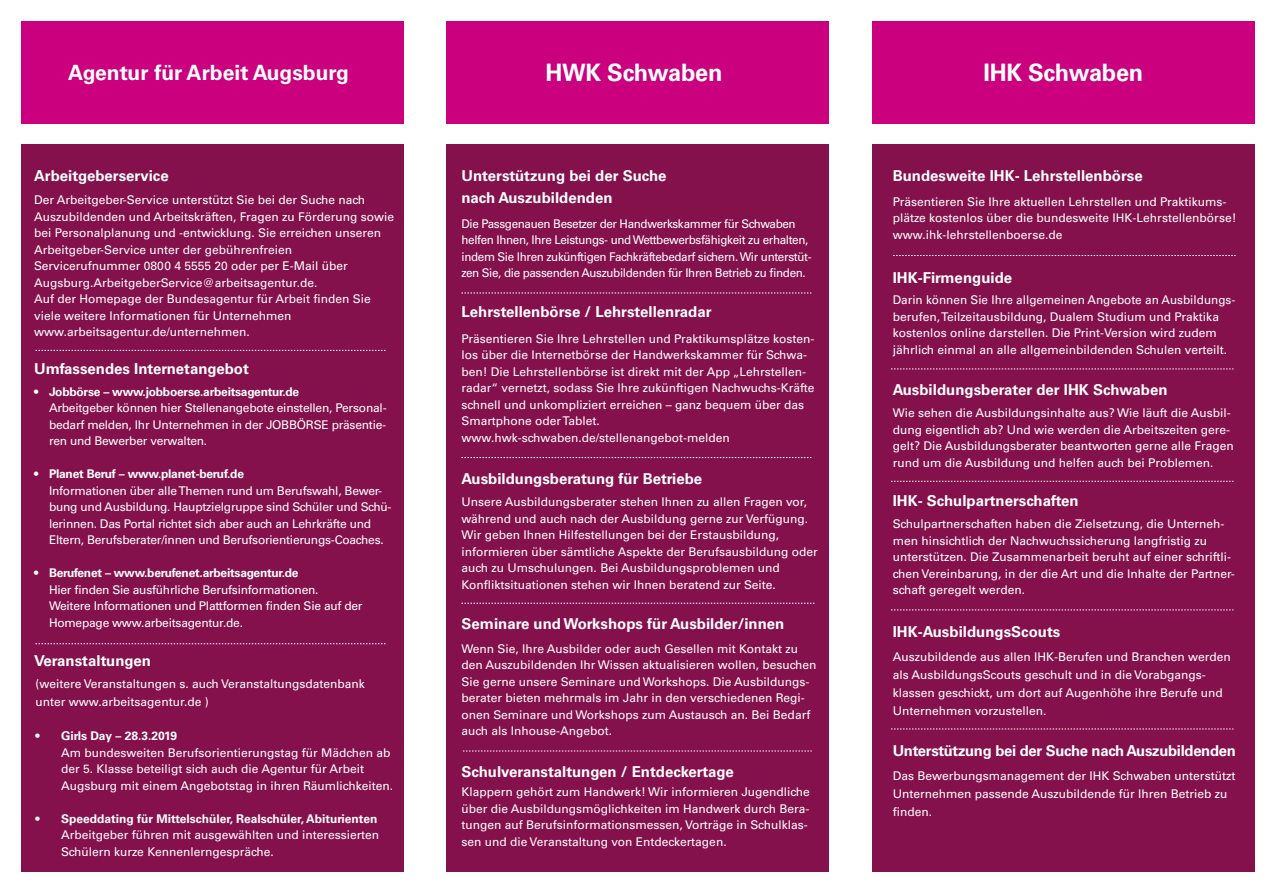
<style>
.page{position:relative;width:1276px;height:893px;background:#fff}
.page>*{position:absolute;margin:0;border:0;box-sizing:border-box;transform-origin:0 0}
.head{font:700 24px "Univers LT Std";letter-spacing:-.01em;color:#fff}
.head-2{font:700 21px "Univers LT Std";color:#fff}
.Absatzformat_2{font:700 15px "Univers LT Std";color:#fff}
.Absatzformat_2-2{font:700 15px "Univers LT Std";letter-spacing:-.02em;color:#fff}
.fliesstext{font:12px/16.5px "Univers LT Std";color:#fff}
.fliesstext-2{font:12px/16.5px "Univers LT Std";letter-spacing:-.02em;color:#fff}
.Fließtext_weiß{font:12px/16.5px "Univers LT Std";color:#fff}
.fliesstext-3{font:12px/16.5px "Univers LT Std";letter-spacing:-.03em;color:#fff}
.s1{font-weight:700}
</style>
<div class="page">
<div style="left:21px;top:145px;width:383px;height:727px;background:#84114b"></div>
<div style="left:446px;top:145px;width:383px;height:727px;background:#84114b"></div>
<div style="left:446px;top:21px;width:383px;height:102px;background:#ca007e"></div>
<div style="left:21px;top:21px;width:383px;height:102px;background:#ca007e"></div>
<svg style="left:461px;top:293px;width:350px;height:1px"></svg>
<svg style="left:36px;top:350px;width:349px;height:1px"></svg>
<svg style="left:36px;top:643px;width:349px;height:1px"></svg>
<svg style="left:461px;top:457px;width:350px;height:1px"></svg>
<svg style="left:461px;top:603px;width:353px;height:1px"></svg>
<svg style="left:463px;top:751px;width:348px;height:1px"></svg>
<div style="left:872px;top:145px;width:382px;height:727px;background:#84114b"></div>
<div style="left:872px;top:21px;width:382px;height:102px;background:#ca007e"></div>
<svg style="left:893px;top:255px;width:342px;height:1px"></svg>
<svg style="left:891px;top:369px;width:342px;height:1px"></svg>
<svg style="left:891px;top:481px;width:342px;height:1px"></svg>
<svg style="left:891px;top:729px;width:342px;height:1px"></svg>
<svg style="left:891px;top:610px;width:342px;height:1px"></svg>
<p class="head-2" style="left:68px;top:60px;width:282px">Agentur für Arbeit Augsburg</p>
<p class="head" style="left:545px;top:58px;width:178px">HWK Schwaben</p>
<p class="Absatzformat_2" style="left:34px;top:167px;width:136px">Arbeitgeberservice</p>
<p class="Absatzformat_2" style="left:461px;top:167px;width:207px">Unterstützung bei der Suche</p>
<p class="Absatzformat_2" style="left:461px;top:189px;width:153px">nach Auszubildenden</p>
<p class="Fließtext_weiß" style="left:34px;top:192px;width:361px">Der Arbeitgeber-Service unterstützt Sie bei der Suche nach Auszubildenden und Arbeitskräften, Fragen zu Förderung sowie bei Personalplanung und -entwicklung. Sie erreichen unseren Arbeitgeber-Service unter der gebührenfreien</p>
<p class="Fließtext_weiß" style="left:34px;top:258px;width:315px">Servicerufnummer 0800 4 5555 20 oder per E-Mail über</p>
<p class="Fließtext_weiß" style="left:34px;top:274px;width:285px">Augsburg.ArbeitgeberService@arbeitsagentur.de.</p>
<p class="Fließtext_weiß" style="left:34px;top:291px;width:338px">Auf der Homepage der Bundesagentur für Arbeit finden Sie viele weitere Informationen für Unternehmen</p>
<p class="Fließtext_weiß" style="left:34px;top:324px;width:217px">www.arbeitsagentur.de/unternehmen.</p>
<p class="fliesstext-3" style="left:461px;top:215px;width:352px">Die Passgenauen Besetzer der Handwerkskammer für Schwaben helfen Ihnen, Ihre Leistungs- und Wettbewerbsfähigkeit zu erhalten, indem Sie Ihren zukünftigen Fachkräftebedarf sichern. Wir unterstüt&shy;zen Sie, die passenden Auszubildenden für Ihren Betrieb zu finden.</p>
<p class="Absatzformat_2" style="left:461px;top:303px;width:252px">Lehrstellenbörse / Lehrstellenradar</p>
<p class="fliesstext" style="left:461px;top:330px;width:354px">Präsentieren Sie Ihre Lehrstellen und Praktikumsplätze kosten&shy;los über die Internetbörse der Handwerkskammer für Schwa&shy;ben! Die Lehrstellenbörse ist direkt mit der App „Lehrstellen&shy;radar“ vernetzt, sodass Sie Ihre zukünftigen Nachwuchs-Kräfte schnell und unkompliziert erreichen – ganz bequem über das Smartphone oder Tablet.</p>
<p class="fliesstext" style="left:461px;top:429px;width:270px">www.hwk-schwaben.de/stellenangebot-melden</p>
<p class="Absatzformat_2" style="left:34px;top:360px;width:216px">Umfassendes Internetangebot</p>
<p class="fliesstext-2" style="left:49px;top:384px;width:339px;text-indent:-15px"><span class="s1">• Jobbörse – www.jobboerse.arbeitsagentur.de<br></span>Arbeitgeber können hier Stellenangebote einstellen, Personal&shy;bedarf melden, Ihr Unternehmen in der JOBBÖRSE präsentie&shy;ren und Bewerber verwalten.</p>
<p class="fliesstext-2" style="left:49px;top:466px;width:344px;text-indent:-15px"><span class="s1">• Planet Beruf – www.planet-beruf.de<br></span>Informationen über alle Themen rund um Berufswahl, Bewer&shy;bung und Ausbildung. Hauptzielgruppe sind Schüler und Schü&shy;lerinnen. Das Portal richtet sich aber auch an Lehrkräfte und Eltern, Berufsberater/innen und Berufsorientierungs-Coaches.</p>
<p class="fliesstext-2" style="left:49px;top:565px;width:315px;text-indent:-15px"><span class="s1">• Berufenet – www.berufenet.arbeitsagentur.de<br></span>Hier finden Sie ausführliche Berufsinformationen.<br>Weitere Informationen und Plattformen finden Sie auf der Homepage www.arbeitsagentur.de.</p>
<p class="Absatzformat_2" style="left:461px;top:470px;width:242px">Ausbildungsberatung für Betriebe</p>
<p class="fliesstext" style="left:461px;top:494px;width:358px">Unsere Ausbildungsberater stehen Ihnen zu allen Fragen vor, während und auch nach der Ausbildung gerne zur Verfügung.<br>Wir geben Ihnen Hilfestellungen bei der Erstausbildung, informieren über sämtliche Aspekte der Berufsausbildung oder auch zu Umschulungen. Bei Ausbildungsproblemen und</p>
<p class="fliesstext" style="left:461px;top:576px;width:316px">Konfliktsituationen stehen wir Ihnen beratend zur Seite.</p>
<p class="Absatzformat_2" style="left:461px;top:615px;width:324px">Seminare und Workshops für Ausbilder/innen</p>
<p class="Absatzformat_2" style="left:34px;top:652px;width:118px">Veranstaltungen</p>
<p class="fliesstext" style="left:36px;top:675px;width:331px;line-height:18px">(weitere Veranstaltungen s. auch Veranstaltungsdatenbank unter www.arbeitsagentur.de )</p>
<p class="fliesstext" style="left:61px;top:728px;width:334px;text-indent:-26px"><span class="s1">• Girls Day – 28.3.2019<br></span>Am bundesweiten Berufsorientierungstag für Mädchen ab der 5. Klasse beteiligt sich auch die Agentur für Arbeit Augsburg mit einem Angebotstag in ihren Räumlichkeiten.</p>
<p class="fliesstext" style="left:61px;top:810px;width:320px;text-indent:-26px"><span class="s1">• Speeddating für Mittelschüler, Realschüler, Abiturienten<br></span>Arbeitgeber führen mit ausgewählten und interessierten<br>Schülern kurze Kennenlerngespräche.</p>
<p class="fliesstext" style="left:461px;top:640px;width:356px">Wenn Sie, Ihre Ausbilder oder auch Gesellen mit Kontakt zu den Auszubildenden Ihr Wissen aktualisieren wollen, besuchen Sie gerne unsere Seminare und Workshops. Die Ausbildungs&shy;berater bieten mehrmals im Jahr in den verschiedenen Regi&shy;onen Seminare und Workshops zum Austausch an. Bei Bedarf auch als Inhouse-Angebot.</p>
<p class="Absatzformat_2" style="left:461px;top:763px;width:274px">Schulveranstaltungen / Entdeckertage</p>
<p class="fliesstext" style="left:461px;top:784px;width:350px">Klappern gehört zum Handwerk! Wir informieren Jugendliche über die Ausbildungsmöglichkeiten im Handwerk durch Bera&shy;tungen auf Berufsinformationsmessen, Vorträge in Schulklas&shy;sen und die Veranstaltung von Entdeckertagen.</p>
<p class="head" style="left:983px;top:58px;width:161px">IHK Schwaben</p>
<p class="Absatzformat_2" style="left:892px;top:167px;width:252px">Bundesweite IHK- Lehrstellenbörse</p>
<p class="fliesstext" style="left:892px;top:193px;width:345px">Präsentieren Sie Ihre aktuellen Lehrstellen und Praktikums&shy;plätze kostenlos über die bundesweite IHK-Lehrstellenbörse! www.ihk-lehrstellenboerse.de</p>
<p class="Absatzformat_2" style="left:892px;top:269px;width:121px">IHK-Firmenguide</p>
<p class="fliesstext" style="left:892px;top:292px;width:344px">Darin können Sie Ihre allgemeinen Angebote an Ausbildungs-</p>
<p class="fliesstext" style="left:892px;top:308px;width:336px">berufen, Teilzeitausbildung, Dualem Studium und Praktika kostenlos online darstellen. Die Print-Version wird zudem jährlich einmal an alle allgemeinbildenden Schulen verteilt.</p>
<p class="Absatzformat_2" style="left:892px;top:381px;width:276px">Ausbildungsberater der IHK Schwaben</p>
<p class="fliesstext" style="left:892px;top:405px;width:342px">Wie sehen die Ausbildungsinhalte aus? Wie läuft die Ausbil&shy;dung eigentlich ab? Und wie werden die Arbeitszeiten gere&shy;gelt? Die Ausbildungsberater beantworten gerne alle Fragen rund um die Ausbildung und helfen auch bei Problemen.</p>
<p class="Absatzformat_2" style="left:892px;top:492px;width:187px">IHK- Schulpartnerschaften</p>
<p class="fliesstext" style="left:892px;top:516px;width:344px">Schulpartnerschaften haben die Zielsetzung, die Unterneh&shy;men hinsichtlich der Nachwuchssicherung langfristig zu unterstützen. Die Zusammenarbeit beruht auf einer schriftli&shy;chen Vereinbarung, in der die Art und die Inhalte der Partner&shy;schaft geregelt werden.</p>
<p class="Absatzformat_2" style="left:892px;top:623px;width:169px">IHK-AusbildungsScouts</p>
<p class="fliesstext" style="left:892px;top:648px;width:340px;line-height:18px">Auszubildende aus allen IHK-Berufen und Branchen werden als AusbildungsScouts geschult und in die Vorabgangs&shy;klassen geschickt, um dort auf Augenhöhe ihre Berufe und Unternehmen vorzustellen.</p>
<p class="Absatzformat_2-2" style="left:892px;top:742px;width:345px">Unterstützung bei der Suche nach Auszubildenden</p>
<p class="fliesstext" style="left:892px;top:767px;width:344px;line-height:18px">Das Bewerbungsmanagement der IHK Schwaben unterstützt<br>Unternehmen passende Auszubildende für Ihren Betrieb zu finden.</p>
</div>
